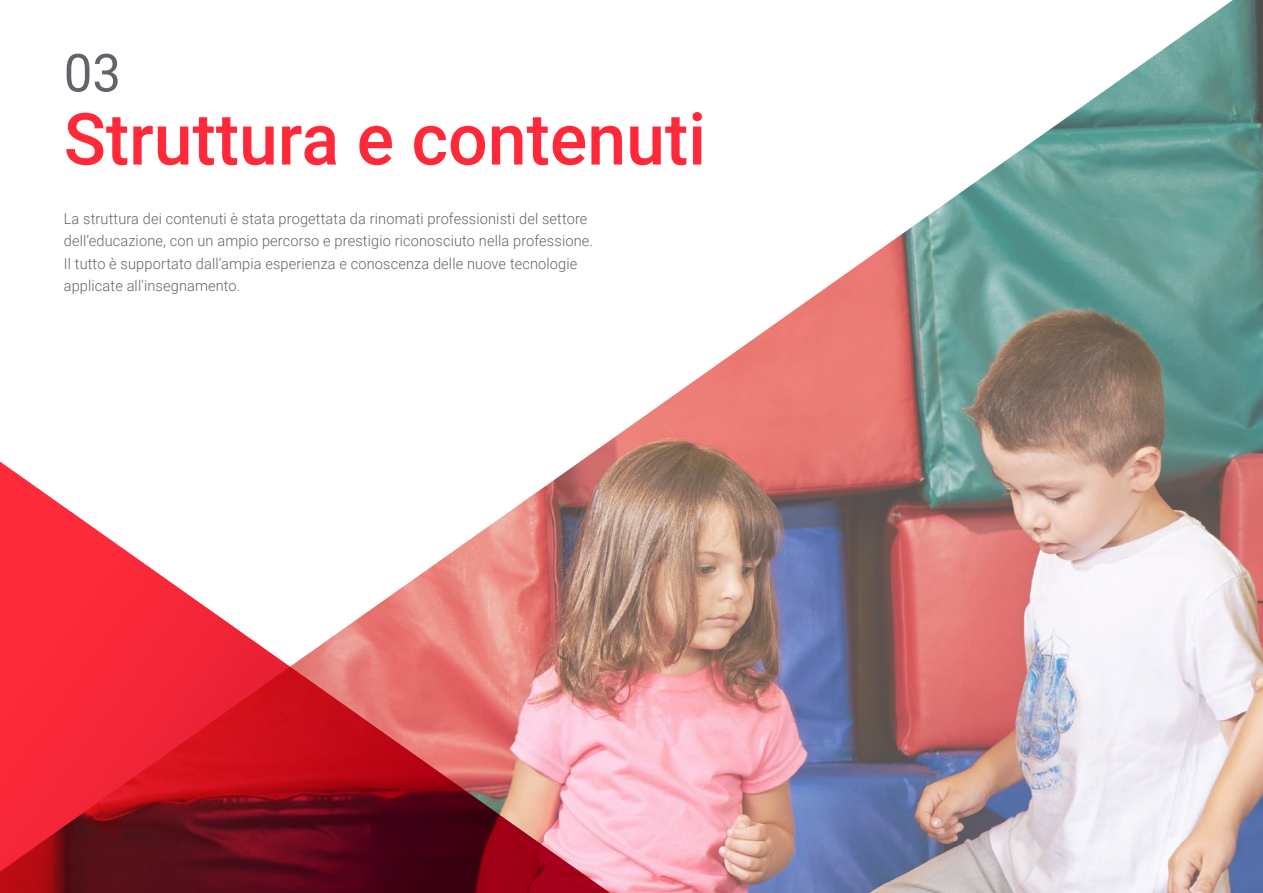
<style>
.page{position:relative;width:1263px;height:893px;background:#fff}
.page>*{position:absolute;margin:0;border:0;box-sizing:border-box;transform-origin:0 0}
.t1{font:500 72px "Roboto";color:#ff293a}
.t2{font:52.5px "Roboto";color:#61646a}
.t3{font:300 15px/22.5px "Roboto";letter-spacing:.01em;color:#61646a}
</style>
<div class="page">
<img style="left:602px;top:0;width:661px;height:893px">
<svg style="left:0;top:446px;width:640px;height:447px"></svg>
<h2 class="t2" style="left:64px;top:36px;width:59px">03</h2>
<h1 class="t1" style="left:64px;top:89px;width:644px">Struttura e contenuti</h1>
<p class="t3" style="left:64px;top:207px;width:531px">La struttura dei contenuti è stata progettata da rinomati professionisti del settore dell’educazione, con un ampio percorso e prestigio riconosciuto nella professione.<br>Il tutto è supportato dall’ampia esperienza e conoscenza delle nuove tecnologie applicate all'insegnamento.</p>
</div>
